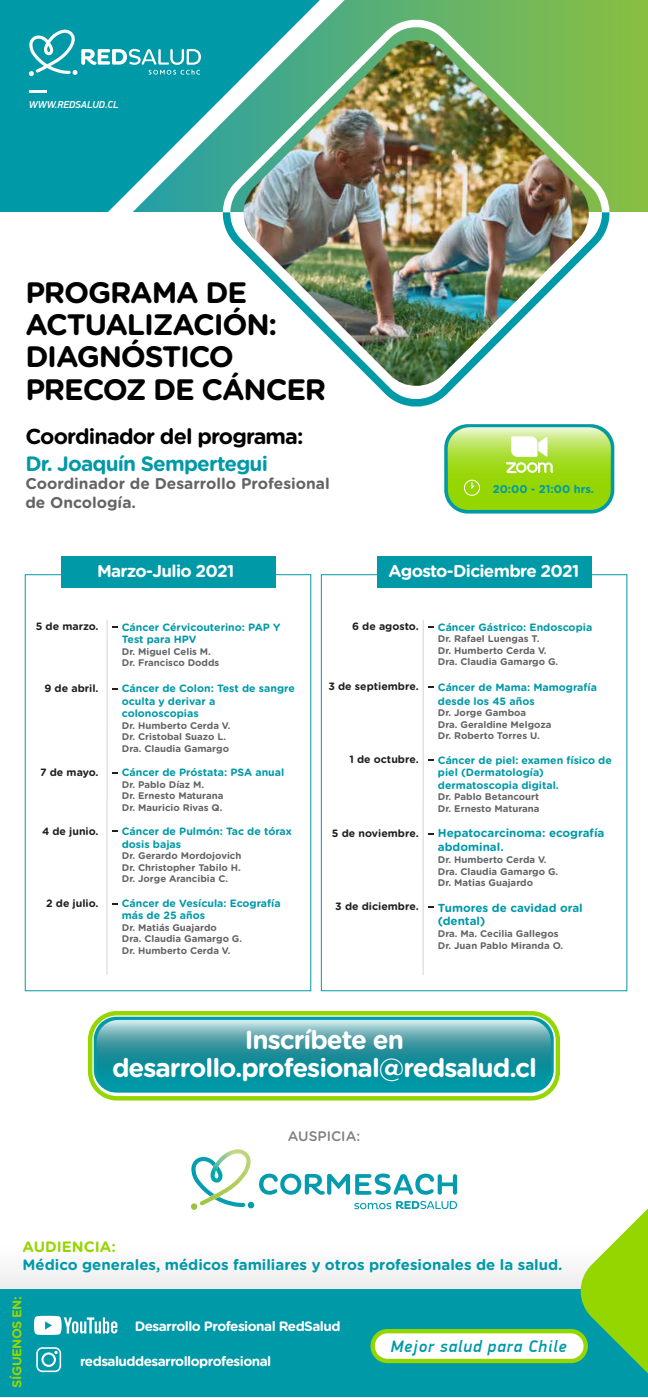
<style>
.page{position:relative;width:648px;height:1398px;background:#fff}
.page>*{position:absolute;margin:0;border:0;box-sizing:border-box;transform-origin:0 0}
.t1{font:700 29.55px/32.4px "Gotham Rounded";letter-spacing:-.04em;color:#000}
.t2{font:700 26.1px/28.6px "Gotham Rounded";letter-spacing:-.04em;color:#fff;text-align:center}
.t3{font:700 21.6px "Gotham Rounded";letter-spacing:-.04em;color:#000}
.t4{font:700 20.77px "Gotham Rounded";letter-spacing:-.04em;color:#0099a8}
.t5{font:700 17.1px "Gotham Rounded";letter-spacing:-.04em;color:#fff}
.t6{font:italic 500 16.65px "PF Din Display Pro";letter-spacing:.06em;color:#0099a8}
.t7{font:700 15.6px/18.7px "Gotham Rounded";color:#636466}
.t8{font:700 15px "Gotham Rounded";color:#0099a8}
.t9{font:700 15px "Gotham Rounded";color:#95d600}
.t10{font:500 13.8px "Gotham Rounded";color:#808082}
.t11{font:700 13.58px "Gotham Rounded";letter-spacing:-.04em;color:#fff}
.t12{font:700 12.9px "Gotham Rounded";letter-spacing:-.04em;color:#95d600}
.t13{font:700 11.62px/14px "Gotham Rounded";color:#0099a8}
.t14{font:700 11.25px "Gotham Rounded";color:#0099a8}
.t15{font:700 10.57px/12.7px "Gotham Rounded";color:#0099a8}
.t16{font:700 10.57px "Gotham Rounded";color:#231f20}
.t17{font:italic 500 10.05px "PF Din Display Pro";color:#fff}
.t18{font:700 9.6px/11.6px "Gotham Rounded";color:#636466}
</style>
<div class="page">
<div style="left:94px;top:1016px;width:460px;height:76px;background:#0099a8;border-radius:23px"></div>
<svg style="left:97px;top:1019px;width:454px;height:70px"></svg>
<div style="left:88px;top:1011px;width:472px;height:89px;border:4px solid #95d600;border-radius:27px"></div>
<div style="left:0;top:0;width:78px;height:212px;background:#0099a8"></div>
<svg style="left:78px;top:0;width:570px;height:212px;background:#3aab94"></svg>
<div style="left:0;top:1180px;width:647px;height:117px;background:linear-gradient(to bottom,#fff,#f2f2f3)"></div>
<div style="left:0;top:1289px;width:648px;height:107px;background:#0099a8"></div>
<div style="left:373px;top:1331px;width:213px;height:29px;background:#fff;border-radius:15px"></div>
<div style="left:371px;top:1328px;width:217px;height:35px;border:4px solid #95d600;border-radius:15px"></div>
<svg style="left:34px;top:1315px;width:83px;height:19px"></svg>
<svg style="left:36px;top:1347px;width:25px;height:24px"></svg>
<hr style="left:29px;top:90px;width:18px;height:3px;background:#fff">
<svg style="left:29px;top:30px;width:172px;height:46px;background:#31acb8"></svg>
<svg style="left:577px;top:1180px;width:71px;height:217px"></svg>
<svg style="left:219px;top:9px;width:394px;height:196px;background:#67b883"></svg>
<svg style="left:219px;top:205px;width:394px;height:202px"></svg>
<svg style="left:354px;top:1200px;width:103px;height:9px"></svg>
<svg style="left:191px;top:1149px;width:60px;height:60px"></svg>
<div style="left:248px;top:1201px;width:6px;height:7px;background:#059baf;border-radius:50%"></div>
<svg style="left:259px;top:1173px;width:198px;height:21px"></svg>
<div style="left:444px;top:424px;width:170px;height:89px;border:4px solid #0099a8;border-radius:22px"></div>
<svg style="left:448px;top:427px;width:163px;height:83px;background:#a7dc2f"></svg>
<div style="left:464px;top:479px;width:16px;height:17px;border:1px solid #fff;border-radius:50%"></div>
<svg style="left:471px;top:481px;width:5px;height:9px"></svg>
<svg style="left:506px;top:436px;width:47px;height:37px"></svg>
<hr style="left:107px;top:620px;width:1px;height:355px;background:#a5a7aa">
<div style="left:61px;top:556px;width:214px;height:31px;background:#0099a8"></div>
<hr style="left:423px;top:620px;width:1px;height:355px;background:#a5a7aa">
<div style="left:377px;top:556px;width:214px;height:31px;background:#0099a8"></div>
<img style="left:240px;top:40px;width:352px;height:348px">
<p class="t17" style="left:29px;top:98px;width:91px">WWW.REDSALUD.CL</p>
<h1 class="t1" style="left:25px;top:275px;width:302px">PROGRAMA DE<br>ACTUALIZACIÓN:<br>DIAGNÓSTICO<br>PRECOZ DE CÁNCER</h1>
<h3 class="t3" style="left:25px;top:421px;width:280px">Coordinador del programa:</h3>
<h3 class="t4" style="left:25px;top:448px;width:244px">Dr. Joaquín Sempertegui</h3>
<h3 class="t7" style="left:25px;top:474px;width:306px">Coordinador de Desarrollo Profesional de Oncología.</h3>
<h3 class="t5" style="left:97px;top:558px;width:139px">Marzo-Julio 2021</h3>
<p class="t14" style="left:493px;top:480px;width:103px">20:00 - 21:00 hrs.</p>
<h3 class="t5" style="left:389px;top:558px;width:192px">Agosto-Diciembre 2021</h3>
<p class="t16" style="left:36px;top:619px;width:64px">5 de marzo.</p>
<p class="t16" style="left:44px;top:680px;width:56px">9 de abril.</p>
<p class="t16" style="left:40px;top:764px;width:60px">7 de mayo.</p>
<p class="t16" style="left:42px;top:823px;width:58px">4 de junio.</p>
<p class="t16" style="left:46px;top:895px;width:54px">2 de julio.</p>
<p class="t15" style="left:122px;top:620px;width:160px">Cáncer Cérvicouterino: PAP Y<br>Test para HPV</p>
<p class="t18" style="left:122px;top:645px;width:99px">Dr. Miguel Celis M.<br>Dr. Francisco Dodds</p>
<p class="t15" style="left:122px;top:681px;width:175px">Cáncer de Colon: Test de sangre oculta y derivar a<br>colonoscopias</p>
<p class="t18" style="left:122px;top:719px;width:110px">Dr. Humberto Cerda V.<br>Dr. Cristobal Suazo L.<br>Dra. Claudia Gamargo</p>
<p class="t15" style="left:122px;top:765px;width:164px">Cáncer de Próstata: PSA anual</p>
<p class="t18" style="left:122px;top:778px;width:103px">Dr. Pablo Díaz M.<br>Dr. Ernesto Maturana<br>Dr. Mauricio Rivas Q.</p>
<p class="t15" style="left:122px;top:824px;width:172px">Cáncer de Pulmón: Tac de tórax dosis bajas</p>
<p class="t18" style="left:122px;top:849px;width:121px;text-align:justify">Dr. Gerardo Mordojovich Dr. Christopher Tabilo H.<br>Dr. Jorge Arancibia C.</p>
<p class="t15" style="left:122px;top:896px;width:160px">Cáncer de Vesícula: Ecografía más de 25 años</p>
<p class="t18" style="left:122px;top:921px;width:122px">Dr. Matiás Guajardo<br>Dra. Claudia Gamargo G.<br>Dr. Humberto Cerda V.</p>
<p class="t16" style="left:352px;top:619px;width:68px">6 de agosto.</p>
<p class="t16" style="left:328px;top:678px;width:92px">3 de septiembre.</p>
<p class="t16" style="left:349px;top:751px;width:71px">1 de octubre.</p>
<p class="t16" style="left:332px;top:825px;width:88px">5 de noviembre.</p>
<p class="t16" style="left:335px;top:898px;width:85px">3 de diciembre.</p>
<p class="t15" style="left:438px;top:620px;width:156px">Cáncer Gástrico: Endoscopia</p>
<p class="t18" style="left:438px;top:632px;width:122px">Dr. Rafael Luengas T.<br>Dr. Humberto Cerda V.<br>Dra. Claudia Gamargo G.</p>
<p class="t15" style="left:438px;top:679px;width:161px;line-height:14px">Cáncer de Mama: Mamografía desde los 45 años</p>
<p class="t18" style="left:438px;top:706px;width:115px">Dr. Jorge Gamboa<br>Dra. Geraldine Melgoza<br>Dr. Roberto Torres U.</p>
<p class="t15" style="left:438px;top:753px;width:175px">Cáncer de piel: examen físico de piel (Dermatología) dermatoscopia digital.</p>
<p class="t18" style="left:438px;top:791px;width:103px">Dr. Pablo Betancourt<br>Dr. Ernesto Maturana</p>
<p class="t13" style="left:438px;top:826px;width:168px">Hepatocarcinoma: ecografía abdominal.</p>
<p class="t18" style="left:438px;top:853px;width:122px">Dr. Humberto Cerda V.<br>Dra. Claudia Gamargo G.<br>Dr. Matias Guajardo</p>
<p class="t13" style="left:438px;top:900px;width:146px">Tumores de cavidad oral (dental)</p>
<p class="t18" style="left:438px;top:927px;width:127px">Dra. Ma. Cecilia Gallegos<br>Dr. Juan Pablo Miranda O.</p>
<h2 class="t2" style="left:112px;top:1024px;width:426px">Inscríbete en desarrollo.profesional@redsalud.cl</h2>
<h3 class="t10" style="left:288px;top:1126px;width:74px">AUSPICIA:</h3>
<h3 class="t9" style="left:23px;top:1235px;width:95px">AUDIENCIA:</h3>
<h3 class="t8" style="left:23px;top:1253px;width:541px">Médico generales, médicos familiares y otros profesionales de la salud.</h3>
<h3 class="t12" style="left:8px;top:1387px;width:93px;rotate:-90deg">SÍGUENOS EN:</h3>
<h3 class="t11" style="left:135px;top:1316px;width:207px">Desarrollo Profesional RedSalud</h3>
<h3 class="t11" style="left:80px;top:1350px;width:193px">redsaluddesarrolloprofesional</h3>
<h3 class="t6" style="left:391px;top:1336px;width:178px">Mejor salud para Chile</h3>
</div>
